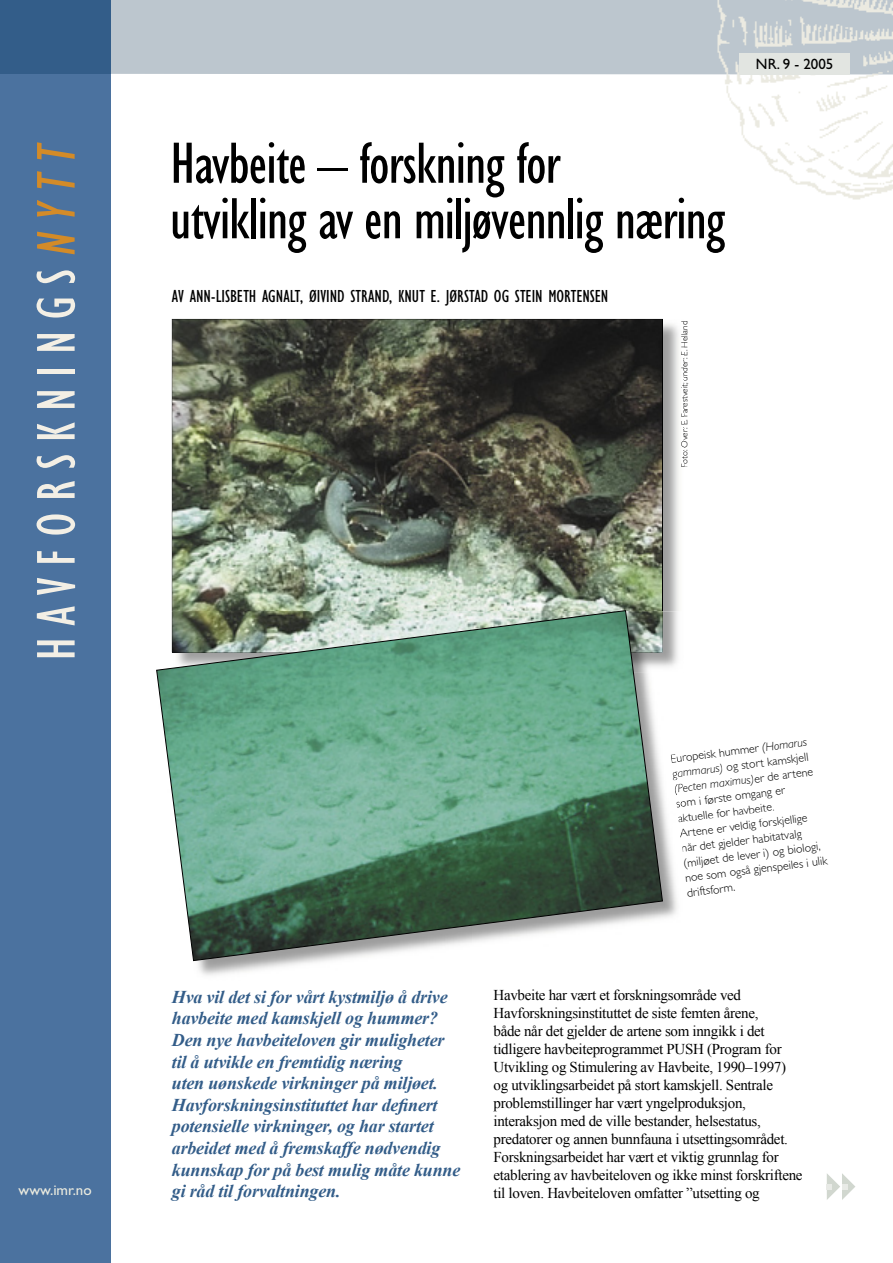
<style>
.page{position:relative;width:893px;height:1263px;background:#fff}
.page>*{position:absolute;margin:0;border:0;box-sizing:border-box;transform-origin:0 0}
.t1{font:condensed 60px/55.5px "Gill Sans";letter-spacing:-.02em;color:#000}
.t2{font:condensed 56.25px "Gill Sans";letter-spacing:.2em;color:#f3efe5}
.t3{font:italic 700 18px/21.6px "Times New Roman";letter-spacing:-.01em;color:#335d89}
.t4{font:condensed 18px "Gill Sans";color:#000}
.t5{font:15px/18px "Times New Roman";letter-spacing:-.02em;color:#000}
.t6{font:15px "Gill Sans";color:#ebebdf}
.t7{font:15px "Gill Sans";color:#000}
.t8{font:300 12px/15px "Gill Sans";color:#000}
.t9{font:300 9px "Gill Sans";color:#000}
.s1{font-style:italic;color:#d38b28}
.s2{font-style:italic}
</style>
<div class="page">
<div style="left:111px;top:0;width:591px;height:74px;background:#bcc6ce"></div>
<div style="left:0;top:61px;width:111px;height:1202px;background:#4b729f"></div>
<div style="left:0;top:0;width:111px;height:74px;background:#335d89"></div>
<img style="left:702px;top:0;width:191px;height:200px">
<div style="left:739px;top:53px;width:111px;height:21px;background:#e2e5e1"></div>
<svg style="left:827px;top:1173px;width:28px;height:27px"></svg>
<img style="left:664px;top:323px;width:15px;height:289px">
<img style="left:681px;top:321px;width:2px;height:146px">
<svg style="left:222px;top:368px;width:391px;height:242px"></svg>
<img style="left:172px;top:319px;width:50px;height:291px">
<img style="left:613px;top:319px;width:50px;height:291px">
<img style="left:221px;top:319px;width:393px;height:49px">
<img style="left:193px;top:795px;width:488px;height:180px">
<svg style="left:671px;top:754px;width:11px;height:68px"></svg>
<svg style="left:679px;top:829px;width:4px;height:22px"></svg>
<img style="left:663px;top:612px;width:15px;height:55px">
<svg style="left:156px;top:610px;width:507px;height:351px"></svg>
<h2 class="t2" style="left:26px;top:660px;width:524px;rotate:-90deg">HAVFORSKNINGS<span class="s1">NYTT</span></h2>
<h1 class="t1" style="left:170px;top:137px;width:557px">Havbeite – forskning for<br>utvikling av en miljøvennlig næring</h1>
<p class="t4" style="left:172px;top:286px;width:438px">AV ANN-LISBETH AGNALT, ØIVIND STRAND, KNUT E. JØRSTAD OG STEIN MORTENSEN</p>
<p class="t9" style="left:679px;top:467px;width:148px;rotate:-90deg">Foto: Over: E. Farestveit; under: E. Helland</p>
<p class="t7" style="left:756px;top:55px;width:79px">NR. 9 - 2005</p>
<p class="t8" style="left:669px;top:751px;width:145px;rotate:-7deg">Europeisk hummer <span class="s2">(Homarus gammarus)</span> og stort kamskjell <span class="s2">(Pecten maximus)</span>er de artene som i første omgang er aktuelle for havbeite.<br>Artene er veldig forskjellige når det gjelder habitatvalg (miljøet de lever i) og biologi, noe som også gjenspeiles i ulik driftsform.</p>
<p class="t3" style="left:172px;top:985px;width:290px">Hva vil det si for vårt kystmiljø å drive havbeite med kamskjell og hummer?<br>Den nye havbeiteloven gir muligheter til å utvikle en fremtidig næring<br>uten uønskede virkninger på miljøet.<br>Havforskningsinstituttet har definert potensielle virkninger, og har startet arbeidet med å fremskaffe nødvendig kunnskap for på best mulig måte kunne</p>
<p class="t6" style="left:19px;top:1181px;width:75px">www.imr.no</p>
<p class="t3" style="left:172px;top:1180px;width:170px">gi råd til forvaltningen.</p>
<p class="t5" style="left:493px;top:985px;width:311px">Havbeite har vært et forskningsområde ved Havforskningsinstituttet de siste femten årene,<br>både når det gjelder de artene som inngikk i det tidligere havbeiteprogrammet PUSH (Program for Utvikling og Stimulering av Havbeite, 1990–1997) og utviklingsarbeidet på stort kamskjell. Sentrale problemstillinger har vært yngelproduksjon, interaksjon med de ville bestander, helsestatus, predatorer og annen bunnfauna i utsettingsområdet.<br>Forskningsarbeidet har vært et viktig grunnlag for etablering av havbeiteloven og ikke minst forskriftene til loven. Havbeiteloven omfatter ”utsetting og</p>
</div>
